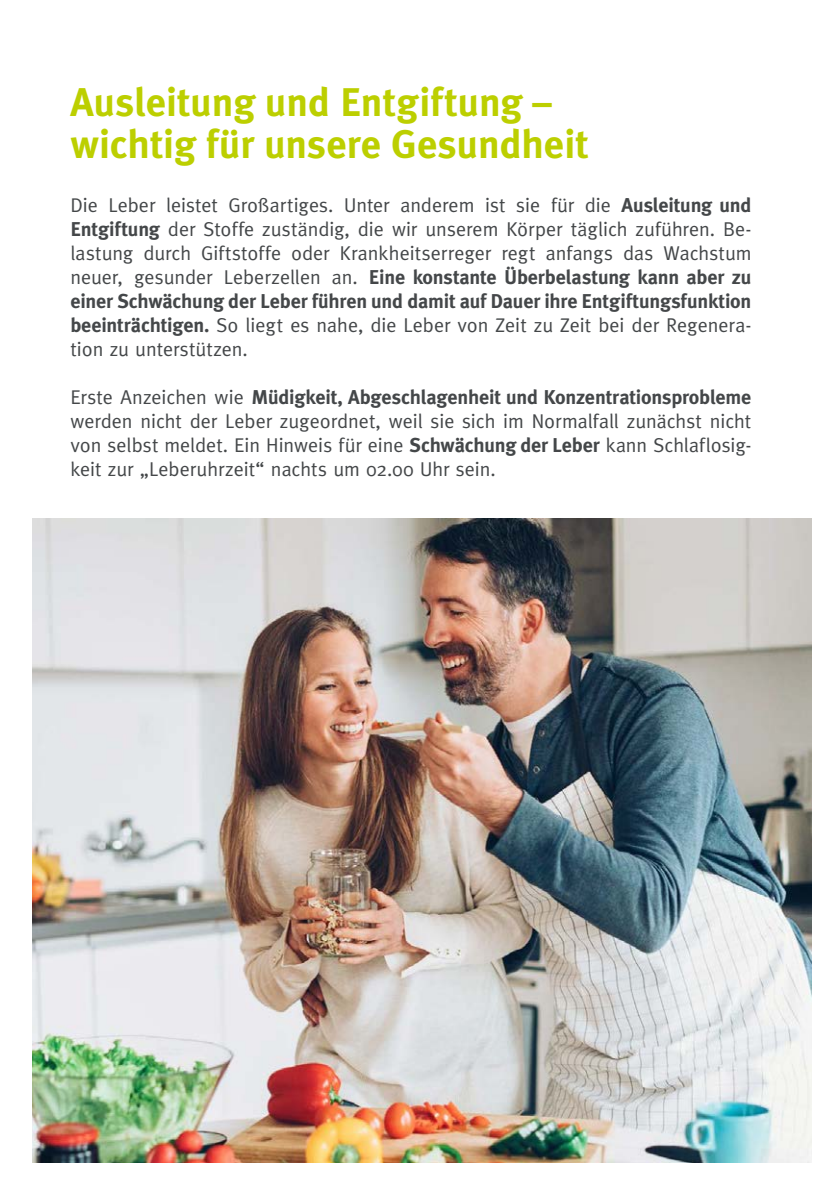
<style>
.page{position:relative;width:840px;height:1191px;background:#fff}
.page>*{position:absolute;margin:0;border:0;box-sizing:border-box;transform-origin:0 0}
.t1{font:700 40px/42px "Meta Plus";color:#bccf00}
.t2{font:20px/24px "Meta";color:#444749;text-align:justify}
.t3{font:700 20px/24px "Meta Plus";letter-spacing:-.01em;color:#444749}
.s1{font-family:"Meta Plus";font-weight:700}
.s2{font-family:"Meta";font-weight:400}
</style>
<div class="page">
<img style="left:33px;top:518px;width:778px;height:644px">
<h1 class="t1" style="left:70px;top:81px;width:519px">Ausleitung und Entgiftung – wichtig für unsere Gesundheit</h1>
<p class="t2" style="left:70px;top:192px;width:682px">Die Leber leistet Großartiges. Unter anderem ist sie für die <span class="s1">Ausleitung und Entgiftung</span> der Stoffe zuständig, die wir unserem Körper täglich zuführen. Be&shy;lastung durch Giftstoffe oder Krankheitserreger regt anfangs das Wachstum</p>
<p class="t3" style="left:70px;top:265px;width:682px"><span class="s2">neuer, gesunder Leberzellen an.</span> Eine konstante Überbelastung kann aber zu einer Schwächung der Leber führen und damit auf Dauer ihre Entgiftungsfunktion</p>
<p class="t2" style="left:70px;top:312px;width:682px"><span class="s1">beeinträchtigen.</span> So liegt es nahe, die Leber von Zeit zu Zeit bei der Regenera&shy;tion zu unterstützen.</p>
<p class="t3" style="left:70px;top:385px;width:682px"><span class="s2">Erste Anzeichen wie</span> Müdigkeit, Abgeschlagenheit und Konzentrationsprobleme</p>
<p class="t2" style="left:70px;top:408px;width:682px">werden nicht der Leber zugeordnet, weil sie sich im Normalfall zunächst nicht von selbst meldet. Ein Hinweis für eine <span class="s1">Schwächung der Leber</span> kann Schlaflosig&shy;keit zur „Leberuhrzeit“ nachts um 02.00 Uhr sein.</p>
</div>
